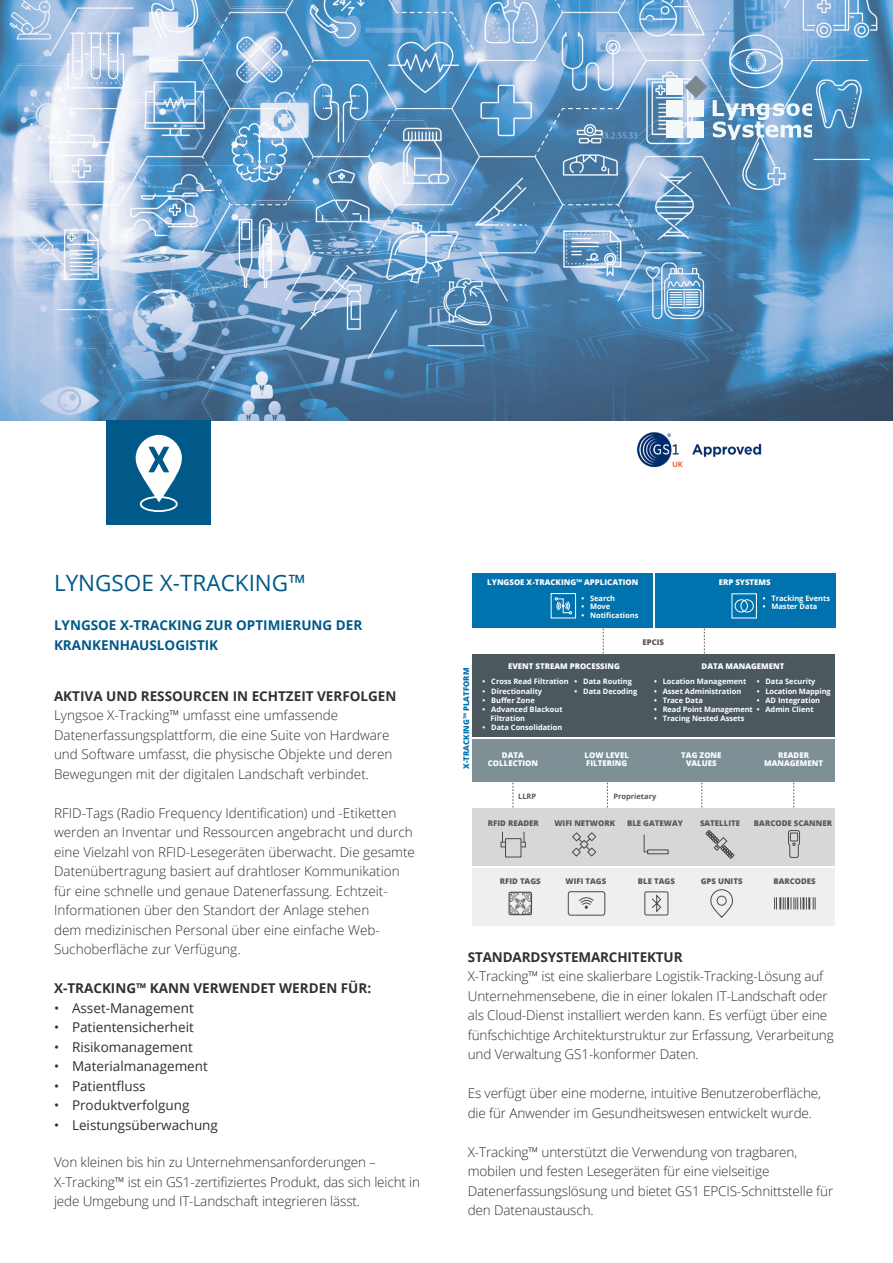
<style>
.page{position:relative;width:893px;height:1263px;background:#fff}
.page>*{position:absolute;margin:0;border:0;box-sizing:border-box;transform-origin:0 0}
.Case_sub-headline{font:22.5px "Open Sans";color:#005989}
.Back_page_text{font:300 13.5px/19.5px "Open Sans";letter-spacing:-.01em;color:#2e3132}
.t1{font:13.5px "Open Sans";color:#2e3132}
.Headline_35_35{font:700 13.5px "Open Sans";color:#2e3132}
.t2{font:700 13.5px/19.5px "Open Sans";color:#005989}
.t3{font:800 7.8px/8.2px "Open Sans";color:#fff;text-align:center}
.t4{font:800 7.8px "Open Sans";color:#585857}
.t5{font:800 7.8px "Open Sans";color:#0072ae}
.t6{font:700 7.5px/9.1px "Open Sans";color:#fff}
.t7{font:700 7.5px "Open Sans";color:#585857}
</style>
<div class="page">
<img style="left:0;top:0;width:893px;height:420px">
<div style="left:106px;top:420px;width:105px;height:105px;background:#005989"></div>
<div style="left:140px;top:496px;width:38px;height:16px;border:2px solid #fff;border-radius:50%"></div>
<svg style="left:136px;top:435px;width:46px;height:67px;fill:#fff"></svg>
<svg style="left:148px;top:447px;width:21px;height:25px"></svg>
<img style="left:627px;top:420px;width:143px;height:48px">
<svg style="left:685px;top:75px;width:22px;height:23px"></svg>
<div style="left:666px;top:79px;width:17px;height:16px;background:#f5f8f9"></div>
<div style="left:666px;top:100px;width:17px;height:16px;background:#f5f8f9"></div>
<div style="left:688px;top:100px;width:16px;height:16px;background:#f5f8f9"></div>
<div style="left:688px;top:121px;width:16px;height:16px;background:#f5f8f9"></div>
<div style="left:666px;top:121px;width:17px;height:16px;background:#f5f8f9"></div>
<svg style="left:713px;top:100px;width:98px;height:40px"></svg>
<div style="left:472px;top:808px;width:363px;height:57px;background:#d6d7d7"></div>
<div style="left:472px;top:573px;width:181px;height:54px;background:#0072ae"></div>
<div style="left:472px;top:654px;width:363px;height:83px;background:#4b595f"></div>
<div style="left:472px;top:739px;width:363px;height:43px;background:#7e8f96"></div>
<div style="left:472px;top:868px;width:363px;height:57px;background:#efefef"></div>
<div style="left:508px;top:892px;width:24px;height:23px;border:1px solid #4b4a4b;border-radius:2px"></div>
<svg style="left:510px;top:893px;width:21px;height:21px"></svg>
<svg style="left:521px;top:832px;width:5px;height:15px"></svg>
<svg style="left:501px;top:832px;width:4px;height:15px"></svg>
<div style="left:505px;top:838px;width:16px;height:19px;border:1px solid #4b4a4b"></div>
<div style="left:644px;top:891px;width:24px;height:24px;border:1px solid #4c4a4b;border-radius:2px"></div>
<svg style="left:652px;top:894px;width:10px;height:19px"></svg>
<svg style="left:774px;top:897px;width:42px;height:12px"></svg>
<div style="left:717px;top:896px;width:10px;height:10px;border:1px solid #4b4a4b;border-radius:50%"></div>
<div style="left:710px;top:889px;width:23px;height:28px;border:1px solid #4b4a4b;border-radius:11px"></div>
<svg style="left:788px;top:830px;width:12px;height:28px"></svg>
<div style="left:551px;top:593px;width:25px;height:25px;border:1px solid #fff"></div>
<svg style="left:555px;top:597px;width:17px;height:17px"></svg>
<svg style="left:704px;top:628px;width:1px;height:26px"></svg>
<svg style="left:603px;top:628px;width:1px;height:26px"></svg>
<svg style="left:793px;top:783px;width:1px;height:25px"></svg>
<svg style="left:513px;top:783px;width:1px;height:25px"></svg>
<div style="left:655px;top:573px;width:180px;height:54px;background:#0072ae"></div>
<div style="left:735px;top:599px;width:13px;height:13px;border:1px solid #fff;border-radius:50%"></div>
<div style="left:740px;top:599px;width:14px;height:13px;border:1px solid #fff;border-radius:50%"></div>
<svg style="left:701px;top:783px;width:1px;height:25px"></svg>
<svg style="left:607px;top:783px;width:1px;height:25px"></svg>
<svg style="left:572px;top:832px;width:25px;height:25px"></svg>
<div style="left:647px;top:849px;width:21px;height:5px;border:1px solid #4a4a4a"></div>
<svg style="left:643px;top:834px;width:5px;height:19px"></svg>
<svg style="left:705px;top:830px;width:30px;height:29px"></svg>
<div style="left:568px;top:891px;width:37px;height:24px;border:1px solid #4b4a4b;border-radius:2px"></div>
<svg style="left:579px;top:897px;width:15px;height:12px"></svg>
<p class="Case_sub-headline" style="left:54px;top:567px;width:253px">LYNGSOE X-TRACKING™</p>
<p class="t2" style="left:54px;top:615px;width:310px">LYNGSOE X-TRACKING ZUR OPTIMIERUNG DER<br>KRANKENHAUSLOGISTIK</p>
<p class="Headline_35_35" style="left:54px;top:686px;width:344px">AKTIVA UND RESSOURCEN IN ECHTZEIT VERFOLGEN</p>
<p class="Back_page_text" style="left:54px;top:705px;width:340px">Lyngsoe X-Tracking™ umfasst eine umfassende Datenerfassungsplattform, die eine Suite von Hardware und Software umfasst, die physische Objekte und deren Bewegungen mit der digitalen Landschaft verbindet.</p>
<p class="Back_page_text" style="left:54px;top:803px;width:363px">RFID-Tags (Radio Frequency Identification) und -Etiketten werden an Inventar und Ressourcen angebracht und durch eine Vielzahl von RFID-Lesegeräten überwacht. Die gesamte Datenübertragung basiert auf drahtloser Kommunikation für eine schnelle und genaue Datenerfassung. Echtzeit-Informationen über den Standort der Anlage stehen<br>dem medizinischen Personal über eine einfache Web-Suchoberfläche zur Verfügung.</p>
<p class="Headline_35_35" style="left:54px;top:979px;width:319px">X-TRACKING™ KANN VERWENDET WERDEN FÜR:</p>
<p class="t1" style="left:54px;top:998px;width:141px">• Asset-Management</p>
<p class="t1" style="left:54px;top:1018px;width:141px">• Patientensicherheit</p>
<p class="t1" style="left:54px;top:1037px;width:140px">• Risikomanagement</p>
<p class="t1" style="left:54px;top:1057px;width:155px">• Materialmanagement</p>
<p class="t1" style="left:54px;top:1076px;width:93px">• Patientfluss</p>
<p class="t1" style="left:54px;top:1096px;width:137px">• Produktverfolgung</p>
<p class="t1" style="left:54px;top:1115px;width:165px">• Leistungsüberwachung</p>
<p class="Back_page_text" style="left:54px;top:1152px;width:368px">Von kleinen bis hin zu Unternehmensanforderungen –<br>X-Tracking™ ist ein GS1-zertifiziertes Produkt, das sich leicht in jede Umgebung und IT-Landschaft integrieren lässt.</p>
<p class="t5" style="left:460px;top:769px;width:102px;rotate:-90deg">X-TRACKING™ PLATFORM</p>
<p class="t3" style="left:487px;top:578px;width:153px">LYNGSOE X-TRACKING™ APPLICATION</p>
<p class="t6" style="left:581px;top:593px;width:35px">• Search</p>
<p class="t6" style="left:581px;top:602px;width:30px">• Move</p>
<p class="t6" style="left:581px;top:610px;width:59px">• Notifications</p>
<p class="t4" style="left:642px;top:636px;width:23px">EPCIS</p>
<p class="t3" style="left:719px;top:578px;width:54px">ERP SYSTEMS</p>
<p class="t6" style="left:763px;top:593px;width:69px">• Tracking Events</p>
<p class="t6" style="left:763px;top:602px;width:56px">• Master Data</p>
<p class="t3" style="left:508px;top:662px;width:113px">EVENT STREAM PROCESSING</p>
<p class="t6" style="left:575px;top:677px;width:59px">• Data Routing</p>
<p class="t6" style="left:575px;top:686px;width:64px">• Data Decoding</p>
<p class="t6" style="left:483px;top:677px;width:87px">• Cross Read Filtration</p>
<p class="t6" style="left:483px;top:686px;width:61px">• Directionality</p>
<p class="t6" style="left:483px;top:695px;width:54px">• Buffer Zone</p>
<p class="t6" style="left:490px;top:704px;width:74px;text-indent:-8px">• Advanced Blackout<br>Filtration</p>
<p class="t6" style="left:483px;top:722px;width:81px">• Data Consolidation</p>
<p class="t3" style="left:702px;top:662px;width:84px">DATA MANAGEMENT</p>
<p class="t6" style="left:757px;top:677px;width:60px">• Data Security</p>
<p class="t6" style="left:757px;top:686px;width:75px">• Location Mapping</p>
<p class="t6" style="left:757px;top:695px;width:65px">• AD Integration</p>
<p class="t6" style="left:757px;top:704px;width:58px">• Admin Client</p>
<p class="t6" style="left:654px;top:677px;width:94px">• Location Management</p>
<p class="t6" style="left:654px;top:686px;width:89px">• Asset Administration</p>
<p class="t6" style="left:654px;top:695px;width:50px">• Trace Data</p>
<p class="t6" style="left:654px;top:704px;width:100px">• Read Point Management</p>
<p class="t6" style="left:654px;top:713px;width:92px">• Tracing Nested Assets</p>
<p class="t3" style="left:488px;top:750px;width:52px">DATA<br>COLLECTION</p>
<p class="t3" style="left:585px;top:750px;width:46px;text-align:left">LOW LEVEL<br>FILTERING</p>
<p class="t3" style="left:681px;top:750px;width:42px">TAG ZONE<br>VALUES</p>
<p class="t3" style="left:764px;top:750px;width:60px">READER<br>MANAGEMENT</p>
<p class="t7" style="left:518px;top:790px;width:20px">LLRP</p>
<p class="t7" style="left:613px;top:790px;width:44px">Proprietary</p>
<p class="t4" style="left:488px;top:817px;width:52px">RFID READER</p>
<p class="t4" style="left:554px;top:817px;width:62px">WIFI NETWORK</p>
<p class="t4" style="left:754px;top:817px;width:80px">BARCODE SCANNER</p>
<p class="t4" style="left:627px;top:817px;width:57px">BLE GATEWAY</p>
<p class="t4" style="left:700px;top:817px;width:42px">SATELLITE</p>
<p class="t4" style="left:565px;top:875px;width:42px">WIFI TAGS</p>
<p class="t4" style="left:500px;top:875px;width:42px">RFID TAGS</p>
<p class="t4" style="left:638px;top:875px;width:38px">BLE TAGS</p>
<p class="t4" style="left:701px;top:875px;width:43px">GPS UNITS</p>
<p class="t4" style="left:773px;top:875px;width:44px">BARCODES</p>
<p class="Headline_35_35" style="left:468px;top:947px;width:216px">STANDARDSYSTEMARCHITEKTUR</p>
<p class="Back_page_text" style="left:468px;top:966px;width:367px">X-Tracking™ ist eine skalierbare Logistik-Tracking-Lösung auf Unternehmensebene, die in einer lokalen IT-Landschaft oder als Cloud-Dienst installiert werden kann. Es verfügt über eine fünfschichtige Architekturstruktur zur Erfassung, Verarbeitung und Verwaltung GS1-konformer Daten.</p>
<p class="Back_page_text" style="left:468px;top:1083px;width:355px">Es verfügt über eine moderne, intuitive Benutzeroberfläche, die für Anwender im Gesundheitswesen entwickelt wurde.</p>
<p class="Back_page_text" style="left:468px;top:1142px;width:367px">X-Tracking™ unterstützt die Verwendung von tragbaren, mobilen und festen Lesegeräten für eine vielseitige Datenerfassungslösung und bietet GS1 EPCIS-Schnittstelle für den Datenaustausch.</p>
</div>
